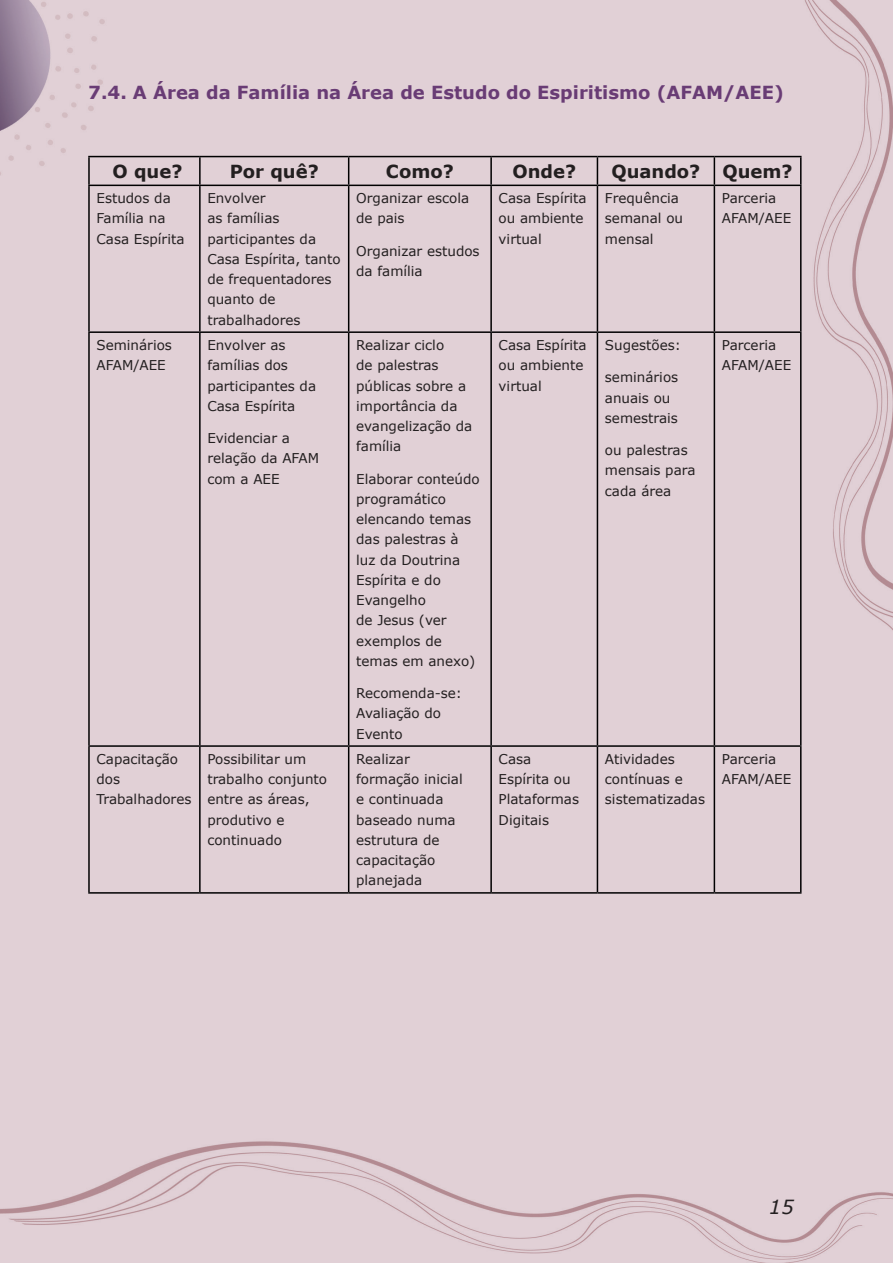
<style>
.page{position:relative;width:893px;height:1263px;background:#e1d0d6}
.page>*{position:absolute;margin:0;border:0;box-sizing:border-box;transform-origin:0 0}
.t1{font:italic 19.5px "Verdana";color:#231f20}
.t2{font:700 18px "Verdana";color:#693c75}
.t3{font:700 18px "Verdana";color:#231f20}
.t4{font:13.5px/20.2px "Verdana";color:#231f20}
</style>
<div class="page">
<hr style="left:88px;top:156px;width:112px;height:1px;background:#000001">
<hr style="left:88px;top:157px;width:2px;height:28px;background:#000001">
<hr style="left:200px;top:156px;width:149px;height:1px;background:#000001">
<hr style="left:199px;top:157px;width:2px;height:28px;background:#000001">
<hr style="left:349px;top:156px;width:142px;height:1px;background:#000001">
<svg style="left:348px;top:157px;width:1px;height:28px"></svg>
<hr style="left:491px;top:156px;width:106px;height:1px;background:#000001">
<hr style="left:490px;top:157px;width:2px;height:28px;background:#000001">
<hr style="left:597px;top:156px;width:117px;height:1px;background:#000001">
<svg style="left:597px;top:157px;width:1px;height:28px"></svg>
<hr style="left:714px;top:156px;width:87px;height:1px;background:#000001">
<svg style="left:714px;top:157px;width:1px;height:28px"></svg>
<svg style="left:800px;top:157px;width:1px;height:28px"></svg>
<hr style="left:88px;top:185px;width:112px;height:1px;background:#000001">
<hr style="left:88px;top:186px;width:2px;height:145px;background:#000001">
<hr style="left:200px;top:185px;width:149px;height:1px;background:#000001">
<hr style="left:199px;top:186px;width:2px;height:145px;background:#000001">
<hr style="left:349px;top:185px;width:142px;height:1px;background:#000001">
<hr style="left:348px;top:186px;width:1px;height:145px;background:#000001">
<hr style="left:491px;top:185px;width:106px;height:1px;background:#000001">
<hr style="left:490px;top:186px;width:2px;height:145px;background:#000001">
<hr style="left:597px;top:185px;width:117px;height:1px;background:#000001">
<hr style="left:597px;top:186px;width:1px;height:145px;background:#000001">
<hr style="left:714px;top:185px;width:87px;height:1px;background:#000001">
<hr style="left:714px;top:186px;width:1px;height:145px;background:#000001">
<hr style="left:800px;top:186px;width:1px;height:145px;background:#000001">
<hr style="left:88px;top:331px;width:112px;height:2px;background:#000001">
<hr style="left:88px;top:333px;width:2px;height:412px;background:#000001">
<hr style="left:200px;top:331px;width:149px;height:2px;background:#000001">
<hr style="left:199px;top:333px;width:2px;height:412px;background:#000001">
<hr style="left:349px;top:331px;width:142px;height:2px;background:#000001">
<hr style="left:348px;top:333px;width:1px;height:412px;background:#000001">
<hr style="left:491px;top:331px;width:106px;height:2px;background:#000001">
<hr style="left:490px;top:333px;width:2px;height:412px;background:#000001">
<hr style="left:597px;top:331px;width:117px;height:2px;background:#000001">
<hr style="left:597px;top:333px;width:1px;height:412px;background:#000001">
<hr style="left:714px;top:331px;width:87px;height:2px;background:#000001">
<hr style="left:714px;top:333px;width:1px;height:412px;background:#000001">
<hr style="left:800px;top:333px;width:1px;height:412px;background:#000001">
<hr style="left:88px;top:745px;width:112px;height:2px;background:#000001">
<hr style="left:88px;top:747px;width:2px;height:145px;background:#000001">
<hr style="left:200px;top:745px;width:149px;height:2px;background:#000001">
<hr style="left:199px;top:747px;width:2px;height:145px;background:#000001">
<hr style="left:349px;top:745px;width:142px;height:2px;background:#000001">
<hr style="left:348px;top:747px;width:1px;height:145px;background:#000001">
<hr style="left:491px;top:745px;width:106px;height:2px;background:#000001">
<hr style="left:490px;top:747px;width:2px;height:145px;background:#000001">
<hr style="left:597px;top:745px;width:117px;height:2px;background:#000001">
<hr style="left:597px;top:747px;width:1px;height:145px;background:#000001">
<hr style="left:714px;top:745px;width:87px;height:2px;background:#000001">
<hr style="left:714px;top:747px;width:1px;height:145px;background:#000001">
<hr style="left:800px;top:747px;width:1px;height:145px;background:#000001">
<hr style="left:88px;top:892px;width:112px;height:2px;background:#000001">
<hr style="left:200px;top:892px;width:149px;height:2px;background:#000001">
<hr style="left:349px;top:892px;width:142px;height:2px;background:#000001">
<hr style="left:491px;top:892px;width:106px;height:2px;background:#000001">
<hr style="left:597px;top:892px;width:117px;height:2px;background:#000001">
<hr style="left:714px;top:892px;width:87px;height:2px;background:#000001">
<h2 class="t2" style="left:88px;top:80px;width:697px">7.4. A Área da Família na Área de Estudo do Espiritismo (AFAM/AEE)</h2>
<h2 class="t3" style="left:113px;top:159px;width:71px">O que?</h2>
<h2 class="t3" style="left:230px;top:159px;width:91px">Por quê?</h2>
<h2 class="t3" style="left:386px;top:159px;width:69px">Como?</h2>
<h2 class="t3" style="left:512px;top:159px;width:65px">Onde?</h2>
<h2 class="t3" style="left:611px;top:159px;width:183px">Quando? Quem?</h2>
<p class="t4" style="left:96px;top:188px;width:90px">Estudos da<br>Família na<br>Casa Espírita</p>
<p class="t4" style="left:207px;top:188px;width:135px">Envolver<br>as famílias participantes da<br>Casa Espírita, tanto de frequentadores quanto de trabalhadores</p>
<p class="t4" style="left:356px;top:188px;width:114px">Organizar escola de pais</p>
<p class="t4" style="left:499px;top:188px;width:90px">Casa Espírita ou ambiente virtual</p>
<p class="t4" style="left:605px;top:188px;width:80px">Frequência semanal ou mensal</p>
<p class="t4" style="left:722px;top:188px;width:71px">Parceria<br>AFAM/AEE</p>
<p class="t4" style="left:356px;top:240px;width:125px">Organizar estudos da família</p>
<p class="t4" style="left:96px;top:335px;width:77px">Seminários<br>AFAM/AEE</p>
<p class="t4" style="left:207px;top:335px;width:110px">Envolver as famílias dos participantes da<br>Casa Espírita</p>
<p class="t4" style="left:207px;top:428px;width:113px">Evidenciar a relação da AFAM com a AEE</p>
<p class="t4" style="left:356px;top:335px;width:118px">Realizar ciclo<br>de palestras públicas sobre a importância da evangelização da família</p>
<p class="t4" style="left:356px;top:468px;width:125px">Elaborar conteúdo programático elencando temas das palestras à luz da Doutrina<br>Espírita e do<br>Evangelho<br>de Jesus (ver exemplos de temas em anexo)</p>
<p class="t4" style="left:356px;top:683px;width:107px">Recomenda-se:<br>Avaliação do<br>Evento</p>
<p class="t4" style="left:499px;top:335px;width:90px">Casa Espírita ou ambiente virtual</p>
<p class="t4" style="left:605px;top:335px;width:77px">Sugestões:</p>
<p class="t4" style="left:605px;top:367px;width:75px">seminários anuais ou semestrais</p>
<p class="t4" style="left:605px;top:440px;width:92px">ou palestras mensais para cada área</p>
<p class="t4" style="left:722px;top:335px;width:71px">Parceria<br>AFAM/AEE</p>
<p class="t4" style="left:96px;top:749px;width:96px">Capacitação dos<br>Trabalhadores</p>
<p class="t4" style="left:207px;top:749px;width:121px">Possibilitar um trabalho conjunto entre as áreas, produtivo e continuado</p>
<p class="t4" style="left:356px;top:749px;width:108px">Realizar formação inicial e continuada baseado numa estrutura de capacitação planejada</p>
<p class="t4" style="left:499px;top:749px;width:82px">Casa<br>Espírita ou<br>Plataformas<br>Digitais</p>
<p class="t4" style="left:605px;top:749px;width:102px">Atividades contínuas e sistematizadas</p>
<p class="t4" style="left:722px;top:749px;width:71px">Parceria<br>AFAM/AEE</p>
<h1 class="t1" style="left:769px;top:1194px;width:26px">15</h1>
</div>
